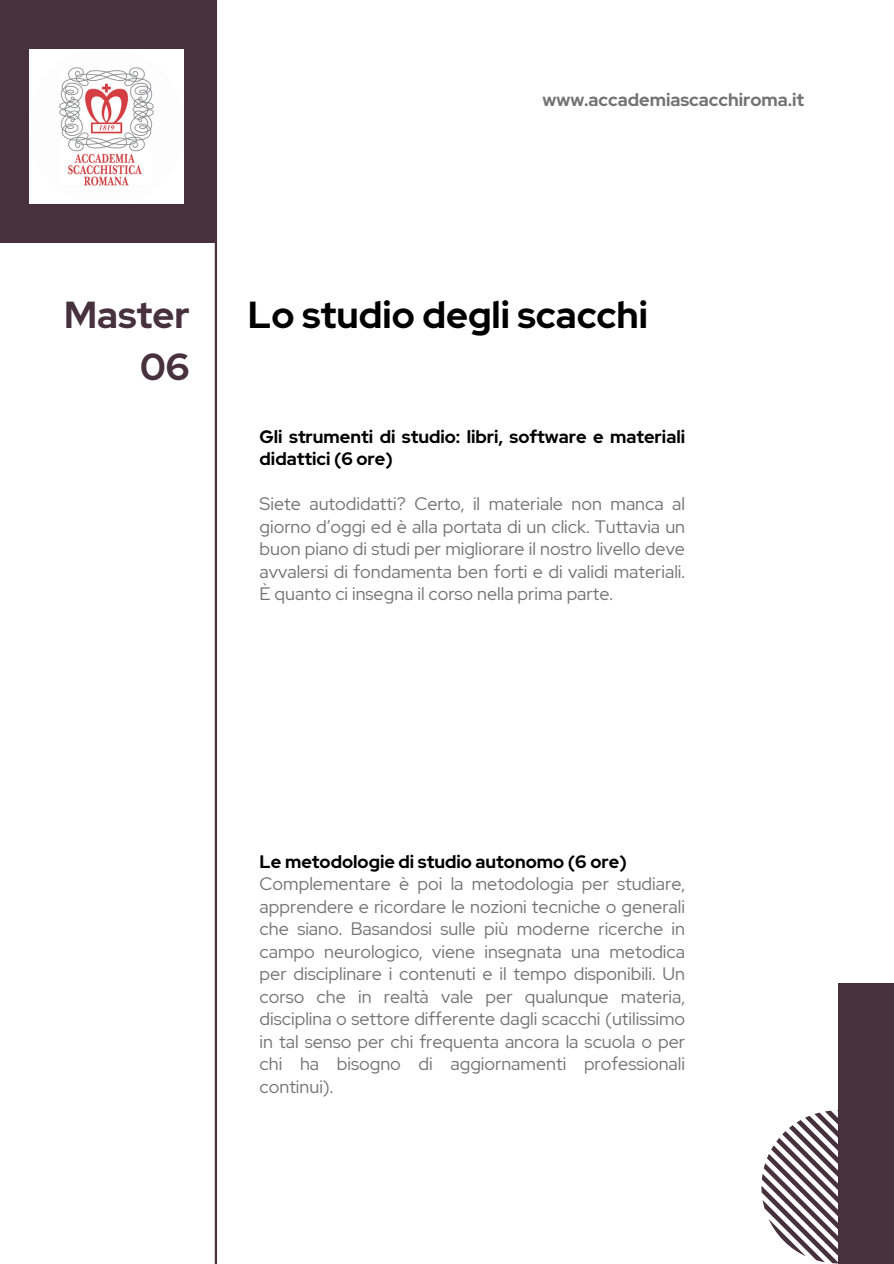
<style>
.page{position:relative;width:894px;height:1264px;background:#fff}
.page>*{position:absolute;margin:0;border:0;box-sizing:border-box;transform-origin:0 0}
.t1{font:700 37.5px "Red Hat Display";color:#000}
.t2{font:700 37.5px/51.8px "Red Hat Display";color:#47323c;text-align:right}
.t3{font:18px/22.5px "Red Hat Display";color:#737373;text-align:justify}
.t4{font:700 18px/22.5px "Red Hat Display";color:#000}
.t5{font:700 18px "Red Hat Display";color:#737373}
</style>
<div class="page">
<div style="left:837px;top:983px;width:56px;height:280px;background:#47323c"></div>
<svg style="left:761px;top:1110px;width:77px;height:153px"></svg>
<hr style="left:215px;top:0;width:2px;height:1263px;background:#47323c">
<div style="left:0;top:0;width:217px;height:242px;background:#47323c"></div>
<img style="left:30px;top:50px;width:153px;height:153px">
<p class="t5" style="left:542px;top:88px;width:263px">www.accademiascacchiroma.it</p>
<p class="t2" style="left:64px;top:289px;width:127px">Master<br>06</p>
<p class="t1" style="left:248px;top:290px;width:401px">Lo studio degli scacchi</p>
<h1 class="t4" style="left:259px;top:425px;width:427px">Gli strumenti di studio: libri, software e materiali didattici (6 ore)</h1>
<h2 class="t3" style="left:259px;top:492px;width:427px">Siete autodidatti? Certo, il materiale non manca al giorno d’oggi ed è alla portata di un click. Tuttavia un buon piano di studi per migliorare il nostro livello deve avvalersi di fondamenta ben forti e di validi materiali.<br>È quanto ci insegna il corso nella prima parte.</h2>
<h2 class="t4" style="left:259px;top:850px;width:368px">Le metodologie di studio autonomo (6 ore)</h2>
<p class="t3" style="left:259px;top:872px;width:427px">Complementare è poi la metodologia per studiare, apprendere e ricordare le nozioni tecniche o generali che siano. Basandosi sulle più moderne ricerche in campo neurologico, viene insegnata una metodica per disciplinare i contenuti e il tempo disponibili. Un corso che in realtà vale per qualunque materia, disciplina o settore differente dagli scacchi (utilissimo in tal senso per chi frequenta ancora la scuola o per chi ha bisogno di aggiornamenti professionali continui).</p>
</div>
